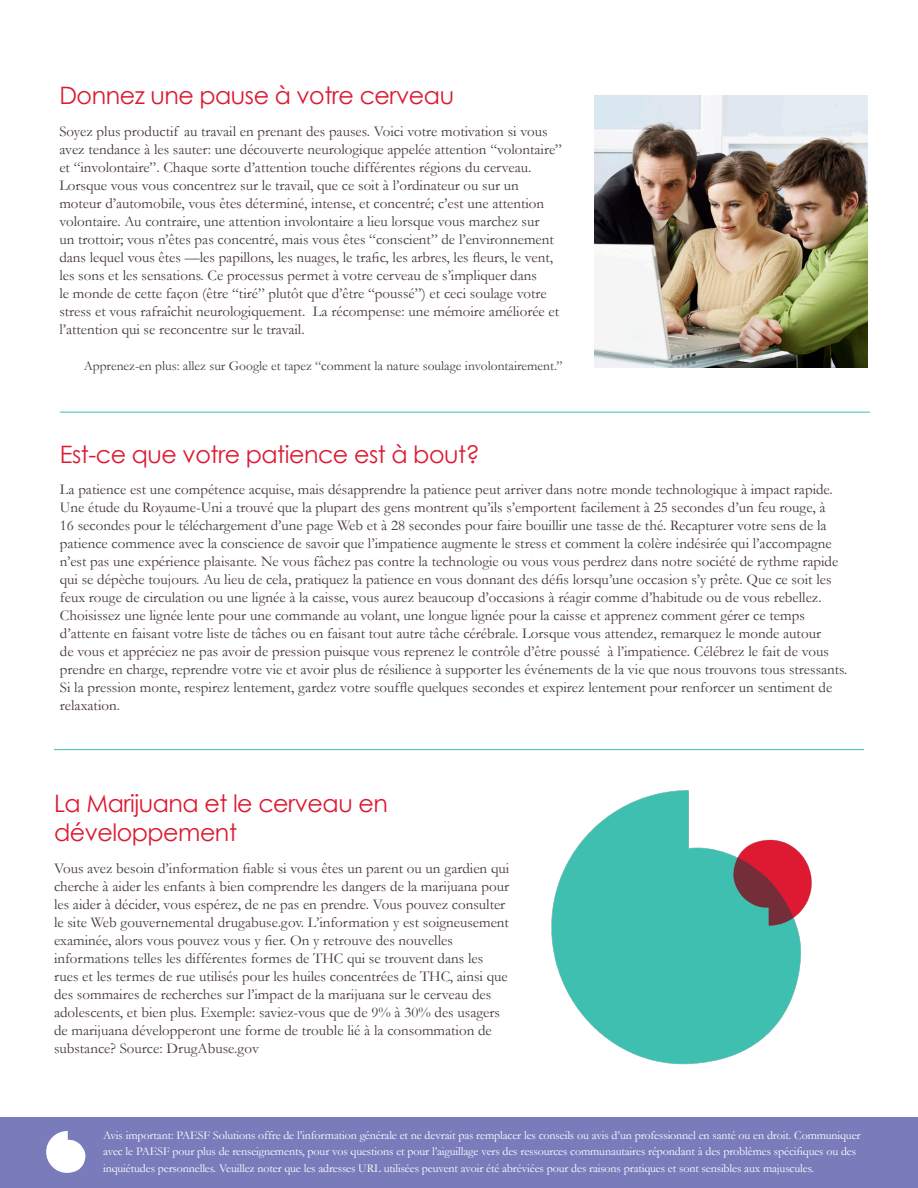
<style>
.page{position:relative;width:918px;height:1188px;background:#fff}
.page>*{position:absolute;margin:0;border:0;box-sizing:border-box;transform-origin:0 0}
.t1{font:24px/28.8px "Century Gothic";letter-spacing:-.02em;color:#dc1a32}
.t2{font:15px/18px "Garamond";color:#453638}
.t3{font:13.5px "Garamond";color:#453638}
.t4{font:12px/16.5px "Garamond";letter-spacing:-.01em;color:#fff}
</style>
<div class="page">
<img style="left:594px;top:95px;width:273px;height:273px">
<hr style="left:60px;top:412px;width:810px;height:1px;background:#3fbfae">
<hr style="left:54px;top:749px;width:810px;height:1px;background:#3fbfae">
<div style="left:0;top:1118px;width:918px;height:70px;background:#7a7bbb"></div>
<svg style="left:46px;top:1131px;width:40px;height:42px"></svg>
<img style="left:529px;top:790px;width:302px;height:328px">
<h1 class="t1" style="left:59px;top:81px;width:396px">Donnez une pause à votre cerveau</h1>
<p class="t2" style="left:59px;top:122px;width:504px">Soyez plus productif au travail en prenant des pauses. Voici votre motivation si vous avez tendance à les sauter: une découverte neurologique appelée attention “volontaire” et “involontaire”. Chaque sorte d’attention touche différentes régions du cerveau.<br>Lorsque vous vous concentrez sur le travail, que ce soit à l’ordinateur ou sur un moteur d’automobile, vous êtes déterminé, intense, et concentré; c’est une attention volontaire. Au contraire, une attention involontaire a lieu lorsque vous marchez sur<br>un trottoir; vous n’êtes pas concentré, mais vous êtes “conscient” de l’environnement dans lequel vous êtes —les papillons, les nuages, le trafic, les arbres, les fleurs, le vent, les sons et les sensations. Ce processus permet à votre cerveau de s’impliquer dans<br>le monde de cette façon (être “tiré” plutôt que d’être “poussé”) et ceci soulage votre stress et vous rafraîchit neurologiquement. La récompense: une mémoire améliorée et l’attention qui se reconcentre sur le travail.</p>
<p class="t3" style="left:84px;top:356px;width:480px">Apprenez-en plus: allez sur Google et tapez “comment la nature soulage involontairement.”</p>
<h1 class="t1" style="left:60px;top:440px;width:421px">Est-ce que votre patience est à bout?</h1>
<p class="t2" style="left:60px;top:480px;width:789px">La patience est une compétence acquise, mais désapprendre la patience peut arriver dans notre monde technologique à impact rapide.<br>Une étude du Royaume-Uni a trouvé que la plupart des gens montrent qu’ils s’emportent facilement à 25 secondes d’un feu rouge, à<br>16 secondes pour le téléchargement d’une page Web et à 28 secondes pour faire bouillir une tasse de thé. Recapturer votre sens de la patience commence avec la conscience de savoir que l’impatience augmente le stress et comment la colère indésirée qui l’accompagne n’est pas une expérience plaisante. Ne vous fâchez pas contre la technologie ou vous vous perdrez dans notre société de rythme rapide qui se dépèche toujours. Au lieu de cela, pratiquez la patience en vous donnant des défis lorsqu’une occasion s’y prête. Que ce soit les feux rouge de circulation ou une lignée à la caisse, vous aurez beaucoup d’occasions à réagir comme d’habitude ou de vous rebellez.<br>Choisissez une lignée lente pour une commande au volant, une longue lignée pour la caisse et apprenez comment gérer ce temps d’attente en faisant votre liste de tâches ou en faisant tout autre tâche cérébrale. Lorsque vous attendez, remarquez le monde autour<br>de vous et appréciez ne pas avoir de pression puisque vous reprenez le contrôle d’être poussé à l’impatience. Célébrez le fait de vous prendre en charge, reprendre votre vie et avoir plus de résilience à supporter les événements de la vie que nous trouvons tous stressants.<br>Si la pression monte, respirez lentement, gardez votre souffle quelques secondes et expirez lentement pour renforcer un sentiment de relaxation.</p>
<h1 class="t1" style="left:54px;top:789px;width:335px">La Marijuana et le cerveau en développement</h1>
<p class="t2" style="left:54px;top:859px;width:457px">Vous avez besoin d’information fiable si vous êtes un parent ou un gardien qui cherche à aider les enfants à bien comprendre les dangers de la marijuana pour les aider à décider, vous espérez, de ne pas en prendre. Vous pouvez consulter le site Web gouvernemental drugabuse.gov. L’information y est soigneusement examinée, alors vous pouvez vous y fier. On y retrouve des nouvelles informations telles les différentes formes de THC qui se trouvent dans les rues et les termes de rue utilisés pour les huiles concentrées de THC, ainsi que des sommaires de recherches sur l’impact de la marijuana sur le cerveau des adolescents, et bien plus. Exemple: saviez-vous que de 9% à 30% des usagers de marijuana développeront une forme de trouble lié à la consommation de substance? Source: DrugAbuse.gov</p>
<p class="t4" style="left:103px;top:1126px;width:759px">Avis important: PAESF Solutions offre de l’information générale et ne devrait pas remplacer les conseils ou avis d’un professionnel en santé ou en droit. Communiquer avec le PAESF pour plus de renseignements, pour vos questions et pour l’aiguillage vers des ressources communautaires répondant à des problèmes spécifiques ou des inquiétudes personnelles. Veuillez noter que les adresses URL utilisées peuvent avoir été abréviées pour des raisons pratiques et sont sensibles aux majuscules.</p>
</div>
